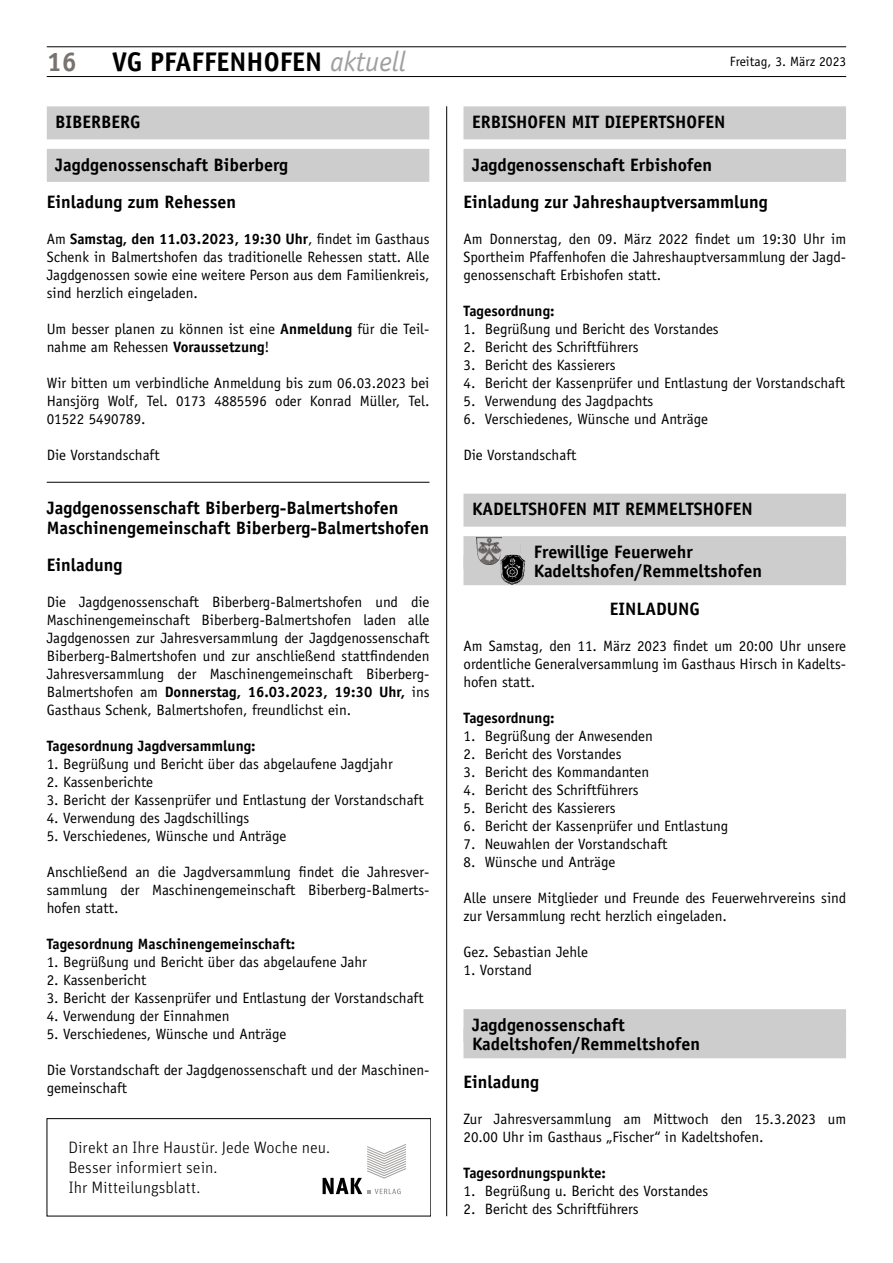
<style>
.page{position:relative;width:893px;height:1263px;background:#fff}
.page>*{position:absolute;margin:0;border:0;box-sizing:border-box;transform-origin:0 0}
.t1{font:700 27px "Officina Sans";color:#000}
.t2{font:700 27px "Officina Sans";color:#787370}
.t3{font:700 18px/19.5px "Officina Sans";color:#000}
.t4{font:300 16.5px/20.2px "Unit Pro";color:#000}
.t5{font:15px/18px "Officina Sans";color:#000;text-align:justify}
.t6{font:700 15px "Officina Sans";color:#000}
.t7{font:13.5px "Officina Sans";color:#000}
.t8{font:12.6px "Cdmcvq TT1474 Ao 00";color:#000}
.s1{font-weight:400;font-style:italic;font-size:28.35px;color:#a19f9d}
.s2{font-weight:700}
</style>
<div class="page">
<hr style="left:47px;top:76px;width:799px;height:1px;background:#000">
<hr style="left:47px;top:47px;width:799px;height:1px;background:#000">
<hr style="left:446px;top:106px;width:1px;height:1110px;background:#000">
<hr style="left:47px;top:482px;width:382px;height:1px;background:#000">
<div style="left:47px;top:106px;width:382px;height:33px;background:#cecdcd"></div>
<div style="left:47px;top:149px;width:382px;height:33px;background:#cecdcd"></div>
<div style="left:463px;top:106px;width:383px;height:33px;background:#cecdcd"></div>
<div style="left:463px;top:149px;width:383px;height:33px;background:#cecdcd"></div>
<div style="left:463px;top:494px;width:383px;height:33px;background:#cecdcd"></div>
<div style="left:463px;top:536px;width:383px;height:33px;background:#cecdcd"></div>
<div style="left:463px;top:555px;width:383px;height:30px;background:#cecdcd"></div>
<img style="left:476px;top:537px;width:26px;height:27px">
<img style="left:501px;top:554px;width:25px;height:31px">
<div style="left:463px;top:1009px;width:383px;height:33px;background:#cecdcd"></div>
<div style="left:463px;top:1028px;width:383px;height:30px;background:#cecdcd"></div>
<svg style="left:323px;top:1144px;width:83px;height:50px"></svg>
<div style="left:47px;top:1118px;width:384px;height:98px;border:1px solid #000"></div>
<h1 class="t2" style="left:47px;top:45px;width:32px">16</h1>
<h1 class="t1" style="left:112px;top:45px;width:295px">VG PFAFFENHOFEN <span class="s1">aktuell</span></h1>
<p class="t7" style="left:730px;top:53px;width:118px">Freitag, 3. März 2023</p>
<p class="t3" style="left:55px;top:112px;width:87px">BIBERBERG</p>
<p class="t3" style="left:47px;top:146px;width:243px;line-height:37px;text-indent:9px">Jagdgenossenschaft Biberberg<br>Einladung zum Rehessen</p>
<p class="t5" style="left:47px;top:230px;width:384px">Am <span class="s2">Samstag, den 11.03.2023, 19:30 Uhr</span>, findet im Gasthaus Schenk in Balmertshofen das traditionelle Rehessen statt. Alle Jagdgenossen sowie eine weitere Person aus dem Familienkreis, sind herzlich eingeladen.</p>
<p class="t5" style="left:47px;top:320px;width:384px">Um besser planen zu können ist eine <span class="s2">Anmeldung</span> für die Teil&shy;nahme am Rehessen <span class="s2">Voraussetzung</span>!</p>
<p class="t5" style="left:47px;top:374px;width:384px">Wir bitten um verbindliche Anmeldung bis zum 06.03.2023 bei Hansjörg Wolf, Tel. 0173 4885596 oder Konrad Müller, Tel.<br>01522 5490789.</p>
<p class="t5" style="left:47px;top:446px;width:114px">Die Vorstandschaft</p>
<p class="t3" style="left:47px;top:498px;width:384px">Jagdgenossenschaft Biberberg-Balmertshofen<br>Maschinengemeinschaft Biberberg-Balmertshofen</p>
<p class="t3" style="left:47px;top:555px;width:77px">Einladung</p>
<p class="t5" style="left:47px;top:593px;width:384px">Die Jagdgenossenschaft Biberberg-Balmertshofen und die Maschinengemeinschaft Biberberg-Balmertshofen laden alle Jagdgenossen zur Jahresversammlung der Jagdgenossenschaft Biberberg-Balmertshofen und zur anschließend stattfindenden Jahresversammlung der Maschinengemeinschaft Biberberg-Balmertshofen am <span class="s2">Donnerstag, 16.03.2023, 19:30 Uhr,</span> ins Gasthaus Schenk, Balmertshofen, freundlichst ein.</p>
<p class="t6" style="left:47px;top:737px;width:210px">Tagesordnung Jagdversammlung:</p>
<p class="t5" style="left:47px;top:755px;width:347px">1. Begrüßung und Bericht über das abgelaufene Jagdjahr</p>
<p class="t5" style="left:47px;top:773px;width:108px">2. Kassenberichte</p>
<p class="t5" style="left:47px;top:791px;width:378px">3. Bericht der Kassenprüfer und Entlastung der Vorstandschaft</p>
<p class="t5" style="left:47px;top:809px;width:204px">4. Verwendung des Jagdschillings</p>
<p class="t5" style="left:47px;top:827px;width:241px">5. Verschiedenes, Wünsche und Anträge</p>
<p class="t5" style="left:47px;top:863px;width:384px">Anschließend an die Jagdversammlung findet die Jahresver&shy;sammlung der Maschinengemeinschaft Biberberg-Balmerts&shy;hofen statt.</p>
<p class="t6" style="left:47px;top:935px;width:250px">Tagesordnung Maschinengemeinschaft:</p>
<p class="t5" style="left:47px;top:953px;width:322px">1. Begrüßung und Bericht über das abgelaufene Jahr</p>
<p class="t5" style="left:47px;top:971px;width:101px">2. Kassenbericht</p>
<p class="t5" style="left:47px;top:989px;width:378px">3. Bericht der Kassenprüfer und Entlastung der Vorstandschaft</p>
<p class="t5" style="left:47px;top:1007px;width:184px">4. Verwendung der Einnahmen</p>
<p class="t5" style="left:47px;top:1025px;width:241px">5. Verschiedenes, Wünsche und Anträge</p>
<p class="t5" style="left:47px;top:1061px;width:384px">Die Vorstandschaft der Jagdgenossenschaft und der Maschinen&shy;gemeinschaft</p>
<p class="t4" style="left:68px;top:1137px;width:263px">Direkt an Ihre Haustür. Jede Woche neu.<br>Besser informiert sein.<br>Ihr Mitteilungsblatt.</p>
<p class="t3" style="left:472px;top:112px;width:255px">ERBISHOFEN MIT DIEPERTSHOFEN</p>
<p class="t3" style="left:463px;top:146px;width:306px;line-height:37px;text-indent:9px">Jagdgenossenschaft Erbishofen<br>Einladung zur Jahreshauptversammlung</p>
<p class="t5" style="left:463px;top:230px;width:384px">Am Donnerstag, den 09. März 2022 findet um 19:30 Uhr im Sportheim Pfaffenhofen die Jahreshauptversammlung der Jagd&shy;genossenschaft Erbishofen statt.</p>
<p class="t6" style="left:463px;top:301px;width:93px">Tagesordnung:</p>
<p class="t5" style="left:463px;top:320px;width:257px">1. Begrüßung und Bericht des Vorstandes</p>
<p class="t5" style="left:463px;top:338px;width:177px">2. Bericht des Schriftführers</p>
<p class="t5" style="left:463px;top:356px;width:154px">3. Bericht des Kassierers</p>
<p class="t5" style="left:463px;top:374px;width:383px">4. Bericht der Kassenprüfer und Entlastung der Vorstandschaft</p>
<p class="t5" style="left:463px;top:392px;width:191px">5. Verwendung des Jagdpachts</p>
<p class="t5" style="left:463px;top:410px;width:246px">6. Verschiedenes, Wünsche und Anträge</p>
<p class="t5" style="left:463px;top:446px;width:114px">Die Vorstandschaft</p>
<p class="t3" style="left:472px;top:499px;width:282px">KADELTSHOFEN MIT REMMELTSHOFEN</p>
<p class="t3" style="left:534px;top:542px;width:230px">Frewillige Feuerwehr<br>Kadeltshofen/Remmeltshofen</p>
<p class="t8" style="left:520px;top:541px;width:121px">Freiwillige Feuerwehr</p>
<p class="t3" style="left:610px;top:599px;width:92px">EINLADUNG</p>
<p class="t5" style="left:463px;top:637px;width:384px">Am Samstag, den 11. März 2023 findet um 20:00 Uhr unsere ordentliche Generalversammlung im Gasthaus Hirsch in Kadelts&shy;hofen statt.</p>
<p class="t6" style="left:463px;top:709px;width:93px">Tagesordnung:</p>
<p class="t5" style="left:463px;top:727px;width:191px">1. Begrüßung der Anwesenden</p>
<p class="t5" style="left:463px;top:745px;width:160px">2. Bericht des Vorstandes</p>
<p class="t5" style="left:463px;top:763px;width:187px">3. Bericht des Kommandanten</p>
<p class="t5" style="left:463px;top:781px;width:177px">4. Bericht des Schriftführers</p>
<p class="t5" style="left:463px;top:799px;width:154px">5. Bericht des Kassierers</p>
<p class="t5" style="left:463px;top:817px;width:266px">6. Bericht der Kassenprüfer und Entlastung</p>
<p class="t5" style="left:463px;top:835px;width:205px">7. Neuwahlen der Vorstandschaft</p>
<p class="t5" style="left:463px;top:853px;width:153px">8. Wünsche und Anträge</p>
<p class="t5" style="left:463px;top:889px;width:384px">Alle unsere Mitglieder und Freunde des Feuerwehrvereins sind zur Versammlung recht herzlich eingeladen.</p>
<p class="t5" style="left:463px;top:943px;width:126px">Gez. Sebastian Jehle</p>
<p class="t5" style="left:463px;top:961px;width:70px">1. Vorstand</p>
<p class="t3" style="left:472px;top:1015px;width:230px">Jagdgenossenschaft<br>Kadeltshofen/Remmeltshofen</p>
<p class="t3" style="left:463px;top:1072px;width:77px">Einladung</p>
<p class="t5" style="left:463px;top:1110px;width:384px">Zur Jahresversammlung am Mittwoch den 15.3.2023 um<br>20.00 Uhr im Gasthaus „Fischer“ in Kadeltshofen.</p>
<p class="t6" style="left:463px;top:1164px;width:144px">Tagesordnungspunkte:</p>
<p class="t5" style="left:463px;top:1182px;width:246px">1. Begrüßung u. Bericht des Vorstandes</p>
<p class="t5" style="left:463px;top:1200px;width:177px">2. Bericht des Schriftführers</p>
</div>
